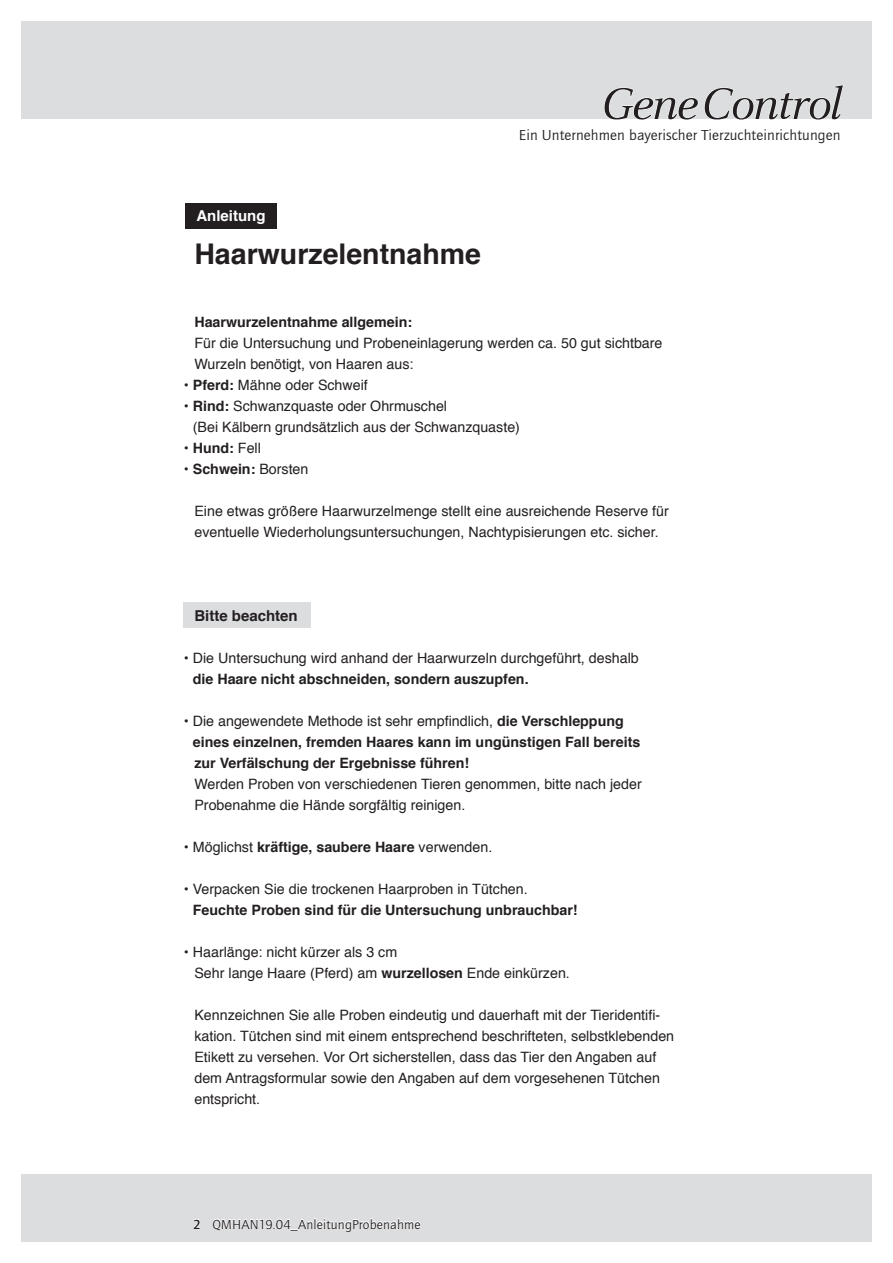
<style>
.page{position:relative;width:893px;height:1263px;background:#fff}
.page>*{position:absolute;margin:0;border:0;box-sizing:border-box;transform-origin:0 0}
.t1{font:italic 48px "Celeste";letter-spacing:-.03em;color:#231f20;scale:1.04 1}
.t2{font:700 28.5px "Helvetica";color:#231f20}
.t3{font:15px "Quay Sans EF";letter-spacing:.01em;color:#231f20;scale:1.04 1}
.t4{font:700 15px "Helvetica";color:#231f20}
.t5{font:700 15px "Helvetica";color:#fff}
.t6{font:14.25px/21px "Helvetica";color:#231f20}
.t7{font:700 14.25px/21px "Helvetica";color:#231f20}
.t8{font:13.5px "Quay Sans EF";letter-spacing:.01em;color:#231f20;scale:1.04 1}
.s1{font-weight:700}
.s2{font-weight:400}
.s3{font-weight:500}
</style>
<div class="page">
<div style="left:183px;top:602px;width:127px;height:26px;background:#dcdddf"></div>
<div style="left:186px;top:203px;width:91px;height:26px;background:#231f20"></div>
<div style="left:21px;top:21px;width:850px;height:98px;background:#dcdddf"></div>
<svg style="left:604px;top:85px;width:240px;height:34px"></svg>
<div style="left:21px;top:1174px;width:850px;height:68px;background:#dcdddf"></div>
<svg style="left:193px;top:1219px;width:7px;height:10px"></svg>
<svg style="left:212px;top:1218px;width:209px;height:14px"></svg>
<p class="t5" style="left:196px;top:204px;width:71px">Anleitung</p>
<h2 class="t2" style="left:194px;top:230px;width:288px">Haarwurzelentnahme</h2>
<h1 class="t1" style="left:601px;top:79px;width:233px">Gene Control</h1>
<p class="t3" style="left:519px;top:127px;width:311px">Ein Unternehmen bayerischer Tierzuchteinrichtungen</p>
<p class="t7" style="left:194px;top:311px;width:219px">Haarwurzelentnahme allgemein:</p>
<p class="t6" style="left:194px;top:332px;width:470px">Für die Untersuchung und Probeneinlagerung werden ca. 50 gut sichtbare<br>Wurzeln benötigt, von Haaren aus:</p>
<p class="t6" style="left:184px;top:374px;width:185px">• <span class="s1">Pferd:</span> Mähne oder Schweif</p>
<p class="t6" style="left:193px;top:395px;width:329px;text-indent:-9px">• <span class="s1">Rind:</span> Schwanzquaste oder Ohrmuschel<br>(Bei Kälbern grundsätzlich aus der Schwanzquaste)</p>
<p class="t6" style="left:184px;top:437px;width:79px">• <span class="s1">Hund:</span> Fell</p>
<p class="t6" style="left:184px;top:458px;width:126px">• <span class="s1">Schwein:</span> Borsten</p>
<p class="t6" style="left:194px;top:500px;width:476px">Eine etwas größere Haarwurzelmenge stellt eine ausreichende Reserve für eventuelle Wiederholungsuntersuchungen, Nachtypisierungen etc. sicher.</p>
<p class="t4" style="left:194px;top:603px;width:105px">Bitte beachten</p>
<p class="t6" style="left:184px;top:647px;width:456px">• Die Untersuchung wird anhand der Haarwurzeln durchgeführt, deshalb</p>
<p class="t7" style="left:193px;top:668px;width:337px">die Haare nicht abschneiden, sondern auszupfen.</p>
<p class="t7" style="left:193px;top:710px;width:449px;text-indent:-9px"><span class="s2">• Die angewendete Methode ist sehr empfindlich,</span> die Verschleppung eines einzelnen, fremden Haares kann im ungünstigen Fall bereits zur Verfälschung der Ergebnisse führen!</p>
<p class="t6" style="left:194px;top:773px;width:449px">Werden Proben von verschiedenen Tieren genommen, bitte nach jeder<br>Probenahme die Hände sorgfältig reinigen.</p>
<p class="t7" style="left:184px;top:836px;width:310px"><span class="s2">• Möglichst</span> kräftige, saubere Haare <span class="s2">verwenden.</span></p>
<p class="t6" style="left:184px;top:878px;width:345px">• Verpacken Sie die trockenen Haarproben in Tütchen.</p>
<p class="t7" style="left:193px;top:899px;width:386px">Feuchte Proben sind für die Untersuchung unbrauchbar!</p>
<p class="t6" style="left:194px;top:941px;width:377px;text-indent:-11px">• Haarlänge: nicht kürzer als 3 cm<br>Sehr lange Haare (Pferd) am <span class="s1">wurzellosen</span> Ende einkürzen.</p>
<p class="t6" style="left:194px;top:1004px;width:481px">Kennzeichnen Sie alle Proben eindeutig und dauerhaft mit der Tieridentifi&shy;kation. Tütchen sind mit einem entsprechend beschrifteten, selbstklebenden Etikett zu versehen. Vor Ort sicherstellen, dass das Tier den Angaben auf dem Antragsformular sowie den Angaben auf dem vorgesehenen Tütchen entspricht.</p>
<p class="t8" style="left:193px;top:1216px;width:220px"><span class="s3">2</span> QMHAN19.04_AnleitungProbenahme</p>
</div>
